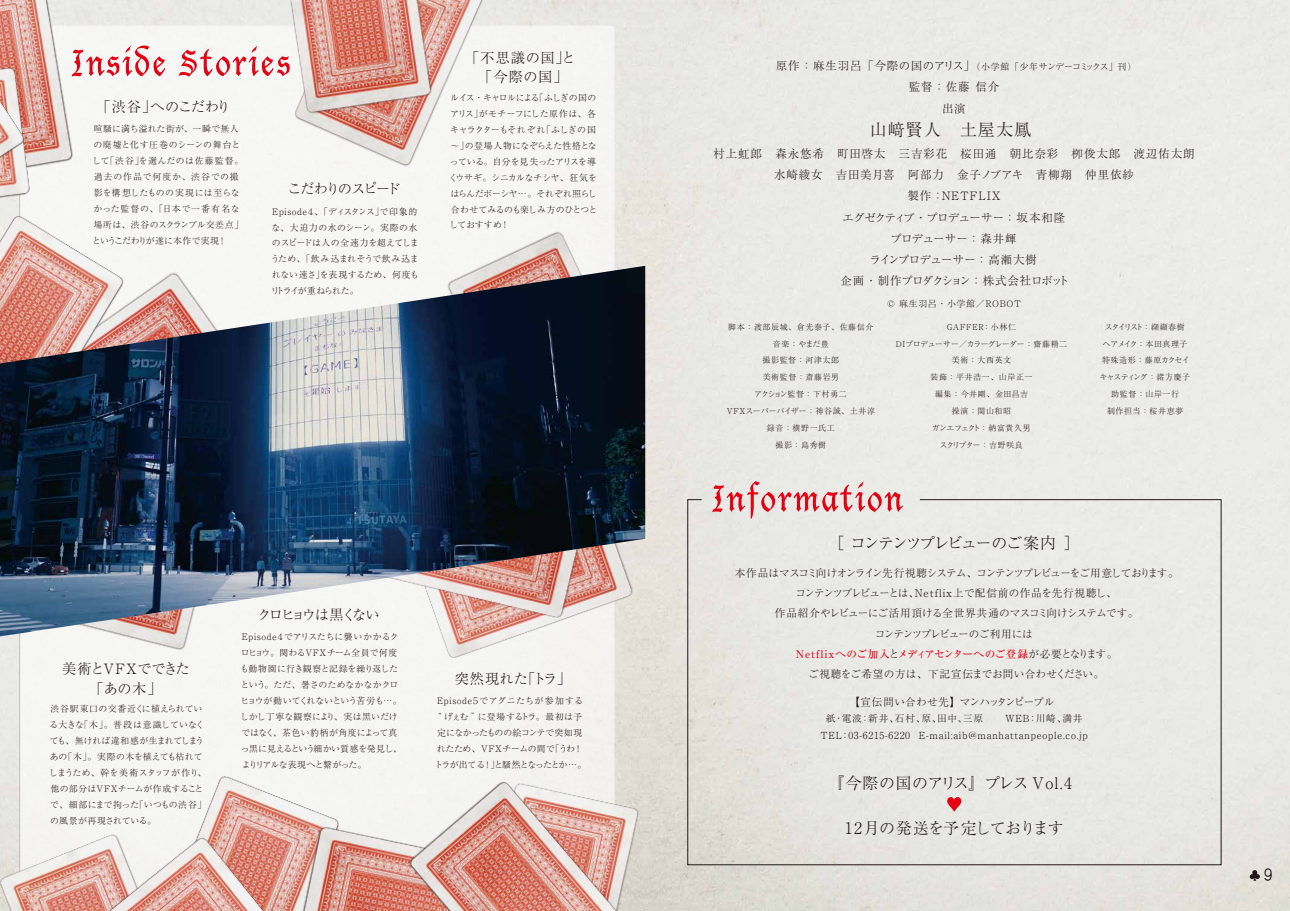
<style>
.page{position:relative;width:1290px;height:911px;background:#fff}
.page>*{position:absolute;margin:0;border:0;box-sizing:border-box;transform-origin:0 0}
.t1{font:300 16.88px "Ryumin Pro";letter-spacing:.075em;color:#221815}
.t2{font:300 16px "Ryumin Pro";letter-spacing:.04em;color:#221815}
.t3{font:300 16px "Ryumin Pro";letter-spacing:-.1em;color:#221815}
.t4{font:300 16px "Ryumin Pro";letter-spacing:-.055em;color:#221815}
.t5{font:300 14.12px/19.5px "Ryumin Pro";letter-spacing:-.07em;color:#221815;text-align:center}
.t6{font:300 14.12px/19.5px "Ryumin Pro";letter-spacing:.04em;color:#221815;text-align:center}
.t7{font:300 14.12px "Ryumin Pro";letter-spacing:-.175em;color:#221815}
.t8{font:300 14.12px "Ryumin Pro";letter-spacing:-.125em;color:#221815}
.t9{font:300 11.5px/21.2px "Ryumin Pro";letter-spacing:.055em;color:#221815;text-align:center}
.t10{font:300 10.62px/20.4px "Ryumin Pro";letter-spacing:-.065em;color:#221815;text-align:center}
.t11{font:300 10.62px "Ryumin Pro";letter-spacing:-.035em;color:#221815}
.t12{font:300 9.75px/16.9px "Ryumin Pro";letter-spacing:.075em;color:#221815;text-align:center}
.t13{font:300 9px "Ryumin Pro";letter-spacing:-.075em;color:#221815}
.t14{font:300 9px "Ryumin Pro";letter-spacing:.055em;color:#221815}
.t15{font:300 8.88px/16px "Ryumin Pro";letter-spacing:-.01em;color:#221815}
.t16{font:300 8.88px/16px "Ryumin Pro";letter-spacing:-.035em;color:#221815;text-align:center}
.t17{font:300 8.88px/16px "Ryumin Pro";letter-spacing:.05em;color:#221815}
.t18{font:300 8px/16.9px "Ryumin Pro";letter-spacing:.075em;color:#221815;text-align:center}
.t19{font:300 8px/16.9px "Ryumin Pro";letter-spacing:.045em;color:#221815;text-align:center}
.s1{font-size:11.5px}
.s2{font-weight:500;color:#e60012}
</style>
<div class="page">
<img style="left:0;top:0;width:1290px;height:911px">
<div style="left:20px;top:25px;width:595px;height:864px;background:#f6f7f5"></div>
<img style="left:300px;top:0;width:187px;height:166px">
<img style="left:286px;top:0;width:152px;height:120px">
<img style="left:442px;top:636px;width:199px;height:27px">
<img style="left:0;top:828px;width:102px;height:83px">
<img style="left:621px;top:779px;width:23px;height:132px">
<img style="left:483px;top:222px;width:163px;height:241px">
<img style="left:123px;top:636px;width:65px;height:14px">
<svg style="left:687px;top:499px;width:534px;height:366px;background:#e6e7e1"></svg>
<svg style="left:947px;top:797px;width:14px;height:14px"></svg>
<img style="left:199px;top:776px;width:139px;height:135px">
<img style="left:102px;top:831px;width:164px;height:80px">
<img style="left:296px;top:821px;width:102px;height:90px">
<img style="left:398px;top:772px;width:223px;height:139px">
<img style="left:0;top:0;width:79px;height:167px">
<img style="left:0;top:62px;width:32px;height:140px">
<img style="left:0;top:97px;width:30px;height:66px">
<img style="left:0;top:210px;width:102px;height:56px">
<img style="left:0;top:266px;width:645px;height:370px">
<svg style="left:72px;top:46px;width:93px;height:31px"></svg>
<svg style="left:178px;top:46px;width:112px;height:31px"></svg>
<svg style="left:712px;top:481px;width:191px;height:38px;background:#e8bdbc"></svg>
<svg style="left:1250px;top:868px;width:21px;height:12px"></svg>
<h3 class="t5" style="left:96px;top:95px;width:136px">「渋谷」へのこだわり</h3>
<p class="t17" style="left:92px;top:120px;width:153px">喧騒に満ち溢れた街が、一瞬で無人の廃墟と化す圧巻のシーンの舞台として「渋谷」を選んだのは佐藤監督。過去の作品で何度か、渋谷での撮影を構想したものの実現には至らなかった監督の、「日本で一番有名な場所は、渋谷のスクランブル交差点」というこだわりが遂に本作で実現！</p>
<h3 class="t8" style="left:287px;top:178px;width:115px">こだわりのスピード</h3>
<p class="t15" style="left:271px;top:202px;width:150px">Ｅｐｉｓｏｄｅ４、「ディスタンス」で印象的な、大迫力の水のシーン。実際の水のスピードは人の全速力を超えてしまうため、「飲み込まれそうで飲み込まれない速さ」を表現するため、何度もリトライが重ねられた。</p>
<h3 class="t6" style="left:465px;top:47px;width:112px">「不思議の国」と「今際の国」</h3>
<p class="t16" style="left:449px;top:89px;width:150px;text-align:left">ルイス・キャロルによる「ふしぎの国のアリス」がモチーフにした原作は、各キャラクターもそれぞれ「ふしぎの国～」の登場人物になぞらえた性格となっている。自分を見失ったアリスを導くウサギ。シニカルなチシヤ、狂気をはらんだボーシヤ…。それぞれ照らし合わせてみるのも楽しみ方のひとつとしておすすめ！</p>
<h3 class="t5" style="left:62px;top:658px;width:129px">美術とＶＦＸでできた「あの木」</h3>
<p class="t15" style="left:49px;top:700px;width:159px">渋谷駅東口の交番近くに植えられている大きな「木」。普段は意識していなくても、無ければ違和感が生まれてしまうあの「木」。実際の木を植えても枯れてしまうため、幹を美術スタッフが作り、他の部分はＶＦＸチームが作成することで、細部にまで拘った「いつもの渋谷」の風景が再現されている。</p>
<h3 class="t7" style="left:257px;top:603px;width:124px">クロヒョウは黒くない</h3>
<p class="t15" style="left:240px;top:628px;width:163px">Ｅｐｉｓｏｄｅ４でアリスたちに襲いかかるクロヒョウ。関わるＶＦＸチーム全員で何度も動物園に行き観察と記録を繰り返したという。ただ、暑さのためなかなかクロヒョウが動いてくれないという苦労も…。しかし丁寧な観察により、実は黒いだけではなく、茶色い豹柄が角度によって真っ黒に見えるという細かい質感を発見し、よりリアルな表現へと繋がった。</p>
<h3 class="t5" style="left:455px;top:667px;width:118px">突然現れた「トラ」</h3>
<p class="t16" style="left:433px;top:692px;width:155px">Ｅｐｉｓｏｄｅ５でアグニたちが参加する“ げぇむ ”に登場するトラ。最初は予定になかったものの絵コンテで突如現れたため、ＶＦＸチームの間で「うわ！トラが出てる！」と騒然となったとか … 。</p>
<p class="t13" style="left:776px;top:60px;width:362px"><span class="s1">原作：麻生羽呂「今際の国のアリス」</span>（小学館「少年サンデーコミックス」刊）</p>
<p class="t9" style="left:909px;top:75px;width:92px">監督：佐藤 信介出演</p>
<h1 class="t1" style="left:870px;top:117px;width:163px">山﨑賢人　土屋太鳳</h1>
<p class="t9" style="left:713px;top:142px;width:483px">村上虹郎　森永悠希　町田啓太　三吉彩花　桜田通　朝比奈彩　栁俊太郎　渡辺佑太朗水崎綾女　吉田美月喜　阿部力　金子ノブアキ　青柳翔　仲里依紗<br>製作：ＮＥＴＦＬＩＸ<br>エグゼクティブ・プロデューサー：坂本和隆<br>プロデューサー：森井輝<br>ラインプロデューサー：高瀬大樹<br>企画・制作プロダクション：株式会社ロボット</p>
<p class="t14" style="left:887px;top:296px;width:136px">© 麻生羽呂・小学館／ＲＯＢＯＴ</p>
<p class="t18" style="left:726px;top:318px;width:151px">脚本：渡部辰城、倉光泰子、佐藤信介音楽：やまだ豊<br>撮影監督：河津太郎<br>美術監督：斎藤岩男<br>アクション監督：下村勇二<br>ＶＦＸスーパーバイザー：神谷誠、土井淳録音：横野一氏工<br>撮影：島秀樹</p>
<p class="t19" style="left:895px;top:318px;width:174px">ＧＡＦＦＥＲ：小林仁<br>ＤＩプロデューサー／カラーグレーダー：齋藤精二美術：大西英文<br>装飾：平井浩一、山岸正一<br>編集：今井剛、金田昌吉<br>操演：関山和昭<br>ガンエフェクト：納富貴久男<br>スクリプター：吉野咲良</p>
<p class="t18" style="left:1099px;top:318px;width:92px">スタイリスト：纐纈春樹<br>ヘアメイク：本田真理子特殊造形：藤原カクセイキャスティング：緒方慶子助監督：山岸一行<br>制作担当：桜井恵夢</p>
<h2 class="t3" style="left:828px;top:530px;width:253px">［ コンテンツプレビューのご案内 ］</h2>
<p class="t10" style="left:735px;top:561px;width:445px">本作品はマスコミ向けオンライン先行視聴システム、コンテンツプレビューをご用意しております。コンテンツプレビューとは、Ｎｅｔｆｌｉｘ上で配信前の作品を先行視聴し、<br>作品紹介やレビューにご活用頂ける全世界共通のマスコミ向けシステムです。<br>コンテンツプレビューのご利用には<br><span class="s2">Ｎｅｔｆｌｉｘへのご加入</span>と<span class="s2">メディアセンターへのご登録</span>が必要となります。<br>ご視聴をご希望の方は、下記宣伝までお問い合わせください。</p>
<p class="t11" style="left:849px;top:693px;width:207px">【宣伝問い合わせ先】マンハッタンピープル</p>
<p class="t12" style="left:820px;top:709px;width:269px">紙・電波：新井、石村、原、田中、三原　　WEB：川崎、満井<br>TEL：03-6215-6220 E-mail:aib@manhattanpeople.co.jp</p>
<h2 class="t2" style="left:828px;top:770px;width:245px">『今際の国のアリス』プレス Vol.4</h2>
<h2 class="t4" style="left:845px;top:815px;width:220px">12月の発送を予定しております</h2>
</div>
